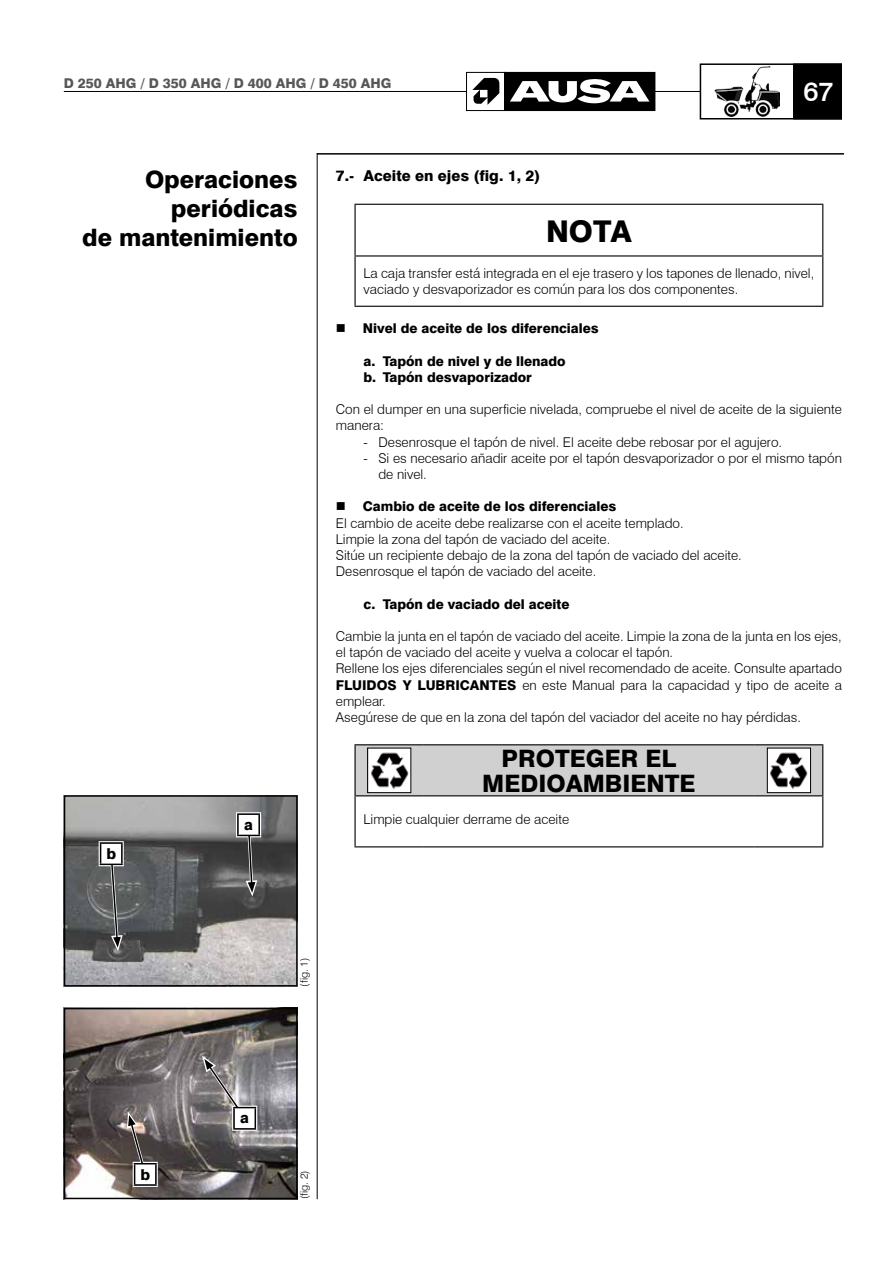
<style>
.page{position:relative;width:893px;height:1263px;background:#fff}
.page>*{position:absolute;margin:0;border:0;box-sizing:border-box;transform-origin:0 0}
.t1{font:800 30px "Swiss 721 BT";color:#000}
.t2{font:500 27px "Swiss 721 BT";color:#fff}
.t3{font:800 24px/28.8px "Swiss 721 BT";color:#000;text-align:center}
.t4{font:800 16.5px "Swiss 721 BT";color:#000}
.t5{font:800 15px "Swiss 721 BT";color:#000}
.t6{font:300 13.5px/16.2px "Swiss 721 BT";color:#000}
.t7{font:800 13.5px/16.2px "Swiss 721 BT";color:#000}
.t8{font:800 13.5px "Swiss 721 BT";color:#575756}
.t9{font:300 10.5px "Swiss 721 BT";color:#000}
.s1{font-size:16.5px}
.s2{font-weight:800}
</style>
<div class="page">
<hr style="left:64px;top:91px;width:402px;height:1px;background:#000">
<div style="left:466px;top:72px;width:39px;height:39px;border:1px solid #000"></div>
<div style="left:505px;top:72px;width:150px;height:39px;background:#000"></div>
<svg style="left:472px;top:78px;width:27px;height:27px"></svg>
<svg style="left:510px;top:79px;width:139px;height:25px"></svg>
<hr style="left:654px;top:91px;width:46px;height:1px;background:#000">
<div style="left:794px;top:64px;width:48px;height:55px;background:#000"></div>
<div style="left:793px;top:63px;width:49px;height:56px;border:2px solid #000"></div>
<div style="left:700px;top:63px;width:142px;height:56px;border:2px solid #000"></div>
<img style="left:715px;top:67px;width:64px;height:50px">
<hr style="left:317px;top:153px;width:1px;height:1046px;background:#000">
<hr style="left:317px;top:153px;width:527px;height:2px;background:#000">
<hr style="left:354px;top:204px;width:469px;height:1px;background:#000">
<hr style="left:354px;top:205px;width:2px;height:50px;background:#000">
<hr style="left:822px;top:205px;width:1px;height:50px;background:#000">
<hr style="left:354px;top:255px;width:469px;height:2px;background:#000">
<hr style="left:354px;top:257px;width:2px;height:49px;background:#000">
<hr style="left:822px;top:257px;width:1px;height:49px;background:#000">
<hr style="left:354px;top:306px;width:469px;height:1px;background:#000">
<div style="left:356px;top:745px;width:466px;height:50px;background:#d0d0d0"></div>
<hr style="left:822px;top:796px;width:1px;height:50px;background:#000">
<hr style="left:354px;top:744px;width:69px;height:1px;background:#000">
<hr style="left:354px;top:745px;width:2px;height:50px;background:#000">
<hr style="left:423px;top:744px;width:332px;height:1px;background:#000">
<hr style="left:354px;top:795px;width:69px;height:1px;background:#000">
<hr style="left:354px;top:796px;width:2px;height:50px;background:#000">
<hr style="left:423px;top:795px;width:332px;height:1px;background:#000">
<hr style="left:755px;top:795px;width:68px;height:1px;background:#000">
<hr style="left:354px;top:846px;width:69px;height:1px;background:#000">
<hr style="left:423px;top:846px;width:332px;height:1px;background:#000">
<hr style="left:755px;top:846px;width:68px;height:1px;background:#000">
<hr style="left:755px;top:744px;width:68px;height:1px;background:#000">
<hr style="left:822px;top:745px;width:1px;height:50px;background:#000">
<img style="left:369px;top:750px;width:40px;height:41px">
<div style="left:367px;top:748px;width:44px;height:45px;border:1px solid #000"></div>
<img style="left:769px;top:750px;width:40px;height:41px">
<div style="left:767px;top:748px;width:44px;height:45px;border:1px solid #000"></div>
<img style="left:67px;top:798px;width:228px;height:185px">
<div style="left:64px;top:795px;width:234px;height:191px;border:2px solid #000"></div>
<img style="left:67px;top:1011px;width:228px;height:185px">
<div style="left:64px;top:1008px;width:234px;height:191px;border:2px solid #000"></div>
<hr style="left:99px;top:841px;width:25px;height:2px;background:#fff">
<hr style="left:100px;top:842px;width:23px;height:2px;background:#000">
<svg style="left:99px;top:843px;width:25px;height:108px;background:#7a7b7c"></svg>
<hr style="left:100px;top:863px;width:23px;height:2px;background:#000">
<hr style="left:133px;top:1185px;width:25px;height:2px;background:#fff">
<svg style="left:127px;top:1112px;width:31px;height:73px"></svg>
<hr style="left:155px;top:1164px;width:2px;height:20px;background:#000">
<hr style="left:134px;top:1184px;width:23px;height:2px;background:#000">
<hr style="left:236px;top:812px;width:25px;height:2px;background:#fff">
<hr style="left:236px;top:814px;width:2px;height:22px;background:#fff">
<hr style="left:259px;top:814px;width:2px;height:22px;background:#fff">
<div style="left:238px;top:814px;width:21px;height:21px;background:#fff"></div>
<hr style="left:237px;top:813px;width:23px;height:2px;background:#000">
<hr style="left:237px;top:815px;width:2px;height:20px;background:#000">
<hr style="left:258px;top:815px;width:2px;height:20px;background:#000">
<svg style="left:236px;top:821px;width:25px;height:76px"></svg>
<hr style="left:232px;top:1129px;width:25px;height:2px;background:#fff">
<svg style="left:202px;top:1056px;width:55px;height:73px;background:#939090"></svg>
<p class="t8" style="left:64px;top:75px;width:329px">D 250 AHG / D 350 AHG / D 400 AHG / D 450 AHG</p>
<h2 class="t2" style="left:803px;top:75px;width:32px">67</h2>
<h3 class="t3" style="left:82px;top:165px;width:217px;text-align:right">Operaciones periódicas<br>de mantenimiento</h3>
<p class="t5" style="left:106px;top:845px;width:11px">b<span class="s1">a</span></p>
<p class="t4" style="left:244px;top:813px;width:11px">a</p>
<p class="t5" style="left:336px;top:167px;width:206px">7.- Aceite en ejes (fig. 1, 2)</p>
<h1 class="t1" style="left:546px;top:213px;width:87px">NOTA</h1>
<p class="t6" style="left:364px;top:265px;width:452px">La caja transfer está integrada en el eje trasero y los tapones de llenado, nivel, vaciado y desvaporizador es común para los dos componentes.</p>
<p class="t7" style="left:336px;top:320px;width:264px">■ Nivel de aceite de los diferenciales</p>
<p class="t7" style="left:364px;top:353px;width:204px">a. Tapón de nivel y de llenado b. Tapón desvaporizador</p>
<p class="t6" style="left:336px;top:401px;width:507px">Con el dumper en una superficie nivelada, compruebe el nivel de aceite de la siguiente manera:</p>
<p class="t6" style="left:364px;top:434px;width:420px">- Desenrosque el tapón de nivel. El aceite debe rebosar por el agujero.</p>
<p class="t6" style="left:378px;top:450px;width:465px;text-indent:-15px">- Si es necesario añadir aceite por el tapón desvaporizador o por el mismo tapón de nivel.</p>
<p class="t6" style="left:336px;top:498px;width:407px">■ <span class="s2">Cambio de aceite de los diferenciales<br></span>El cambio de aceite debe realizarse con el aceite templado.<br>Limpie la zona del tapón de vaciado del aceite.<br>Sitúe un recipiente debajo de la zona del tapón de vaciado del aceite.<br>Desenrosque el tapón de vaciado del aceite.</p>
<p class="t7" style="left:364px;top:596px;width:207px">c. Tapón de vaciado del aceite</p>
<p class="t6" style="left:336px;top:628px;width:507px">Cambie la junta en el tapón de vaciado del aceite. Limpie la zona de la junta en los ejes, el tapón de vaciado del aceite y vuelva a colocar el tapón.<br>Rellene los ejes diferenciales según el nivel recomendado de aceite. Consulte apartado <span class="s2">FLUIDOS Y LUBRICANTES</span> en este Manual para la capacidad y tipo de aceite a emplear.<br>Asegúrese de que en la zona del tapón del vaciador del aceite no hay pérdidas.</p>
<h3 class="t3" style="left:482px;top:745px;width:215px;line-height:25.5px">PROTEGER EL<br>MEDIOAMBIENTE</h3>
<p class="t6" style="left:364px;top:811px;width:207px">Limpie cualquier derrame de aceite</p>
<p class="t9" style="left:298px;top:986px;width:30px;rotate:-90deg">(fig. 1)</p>
<p class="t5" style="left:140px;top:1165px;width:11px">b<span class="s1">a</span></p>
<p class="t4" style="left:240px;top:1107px;width:11px">a</p>
<p class="t9" style="left:298px;top:1199px;width:30px;rotate:-90deg">(fig. 2)</p>
</div>
